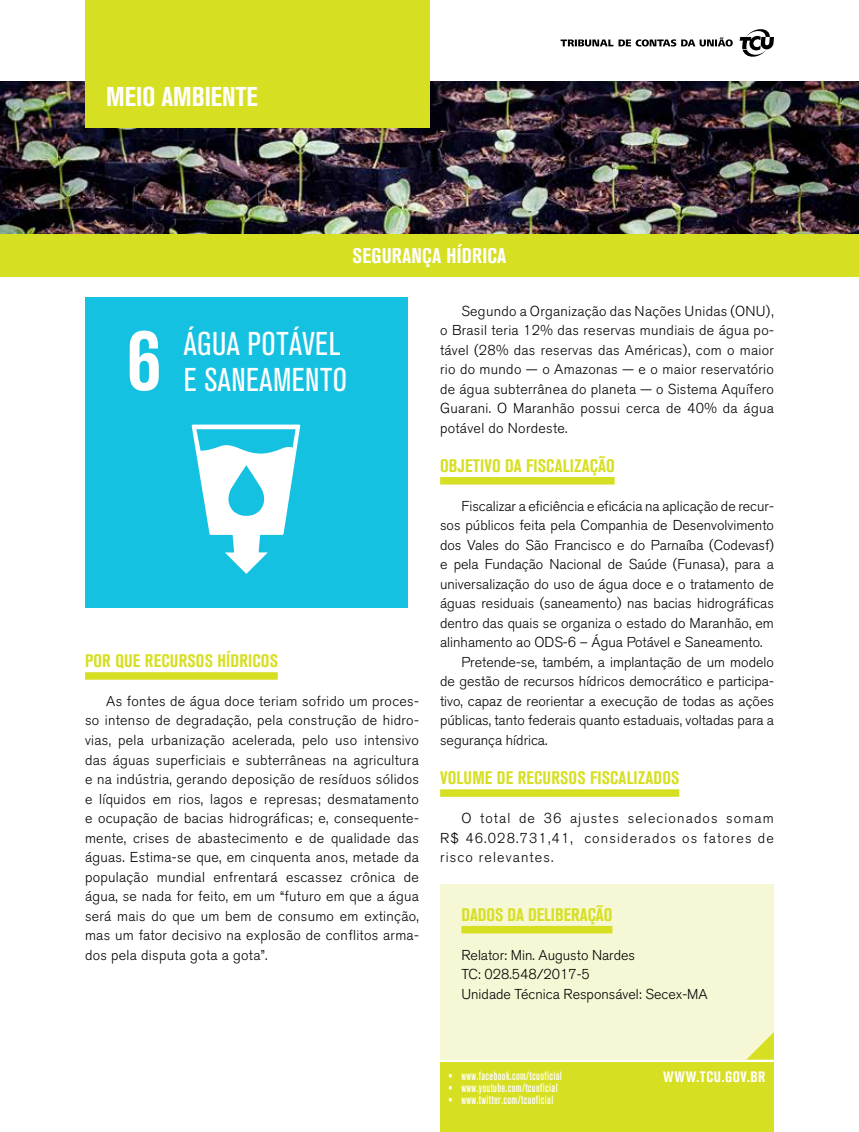
<style>
.page{position:relative;width:859px;height:1132px;background:#fff}
.page>*{position:absolute;margin:0;border:0;box-sizing:border-box;transform-origin:0 0}
.t1{font:condensed 32.7px/35.7px "Akzidenz Grotesk BQ";letter-spacing:.015em;color:#fff}
.t2{font:27px "Akzidenz Grotesk BQ Bd Cnd Alt";color:#fff}
.t3{font:700 condensed 21px "Akzidenz Grotesk BQ";letter-spacing:.01em;color:#fff}
.t4{font:700 condensed 18px "Akzidenz Grotesk BQ";letter-spacing:.01em;color:#d7df23}
.t5{font:700 condensed 15px "Akzidenz Grotesk BQ";letter-spacing:.04em;color:#fff}
.t6{font:300 14.25px/19.5px "Akzidenz Grotesk BQ";color:#000;text-align:justify}
.t7{font:12px "Akzidenz Grotesk BQ Md Cnd Alt";letter-spacing:.03em;color:#fff}
</style>
<div class="page">
<img style="left:0;top:82px;width:859px;height:152px">
<div style="left:85px;top:0;width:344px;height:128px;background:#d7df23"></div>
<svg style="left:560px;top:37px;width:173px;height:9px"></svg>
<svg style="left:740px;top:29px;width:34px;height:28px"></svg>
<div style="left:85px;top:672px;width:193px;height:7px;background:#d7df23"></div>
<div style="left:440px;top:477px;width:175px;height:7px;background:#d7df23"></div>
<div style="left:440px;top:789px;width:239px;height:7px;background:#d7df23"></div>
<div style="left:0;top:234px;width:859px;height:42px;background:#d7df23"></div>
<div style="left:440px;top:884px;width:334px;height:175px;background:#f5f7d5"></div>
<div style="left:461px;top:925px;width:151px;height:8px;background:#d7df23"></div>
<svg style="left:747px;top:1032px;width:27px;height:27px"></svg>
<div style="left:440px;top:1062px;width:334px;height:69px;background:#d7df23"></div>
<div style="left:85px;top:297px;width:322px;height:311px;background:#15c1e1"></div>
<svg style="left:192px;top:424px;width:108px;height:149px"></svg>
<svg style="left:130px;top:330px;width:29px;height:61px"></svg>
<h2 class="t2" style="left:106px;top:81px;width:153px">MEIO AMBIENTE</h2>
<h3 class="t3" style="left:353px;top:243px;width:155px">SEGURANÇA HÍDRICA</h3>
<h1 class="t1" style="left:184px;top:326px;width:165px">ÁGUA POTÁVEL<br>E SANEAMENTO</h1>
<p class="t4" style="left:85px;top:650px;width:194px">POR QUE RECURSOS HÍDRICOS</p>
<p class="t6" style="left:85px;top:691px;width:335px;text-indent:21px">As fontes de água doce teriam sofrido um proces&shy;so intenso de degradação, pela construção de hidro&shy;vias, pela urbanização acelerada, pelo uso intensivo das águas superficiais e subterrâneas na agricultura e na indústria, gerando deposição de resíduos sólidos e líquidos em rios, lagos e represas; desmatamento e ocupação de bacias hidrográficas; e, consequente&shy;mente, crises de abastecimento e de qualidade das águas. Estima-se que, em cinquenta anos, metade da população mundial enfrentará escassez crônica de água, se nada for feito, em um “futuro em que a água será mais do que um bem de consumo em extinção, mas um fator decisivo na explosão de conflitos arma&shy;dos pela disputa gota a gota”.</p>
<p class="t6" style="left:440px;top:301px;width:335px;text-indent:21px">Segundo a Organização das Nações Unidas (ONU), o Brasil teria 12% das reservas mundiais de água po&shy;tável (28% das reservas das Américas), com o maior rio do mundo — o Amazonas — e o maior reservatório de água subterrânea do planeta — o Sistema Aquífero Guarani. O Maranhão possui cerca de 40% da água potável do Nordeste.</p>
<p class="t4" style="left:440px;top:455px;width:176px">OBJETIVO DA FISCALIZAÇÃO</p>
<p class="t6" style="left:461px;top:496px;width:314px">Fiscalizar a eficiência e eficácia na aplicação de recur-</p>
<p class="t6" style="left:440px;top:515px;width:335px">sos públicos feita pela Companhia de Desenvolvimento</p>
<p class="t6" style="left:440px;top:535px;width:335px">dos Vales do São Francisco e do Parnaíba (Codevasf)</p>
<p class="t6" style="left:440px;top:554px;width:335px">e pela Fundação Nacional de Saúde (Funasa), para a</p>
<p class="t6" style="left:440px;top:574px;width:335px">universalização do uso de água doce e o tratamento de</p>
<p class="t6" style="left:440px;top:593px;width:335px">águas residuais (saneamento) nas bacias hidrográficas</p>
<p class="t6" style="left:440px;top:613px;width:335px">dentro das quais se organiza o estado do Maranhão, em</p>
<p class="t6" style="left:440px;top:632px;width:324px">alinhamento ao ODS-6 – Água Potável e Saneamento.</p>
<p class="t6" style="left:461px;top:652px;width:314px">Pretende-se, também, a implantação de um modelo</p>
<p class="t6" style="left:440px;top:671px;width:335px">de gestão de recursos hídricos democrático e participa-</p>
<p class="t6" style="left:440px;top:691px;width:335px">tivo, capaz de reorientar a execução de todas as ações</p>
<p class="t6" style="left:440px;top:710px;width:335px">públicas, tanto federais quanto estaduais, voltadas para a</p>
<p class="t6" style="left:440px;top:730px;width:109px">segurança hídrica.</p>
<p class="t4" style="left:440px;top:767px;width:241px">VOLUME DE RECURSOS FISCALIZADOS</p>
<p class="t6" style="left:440px;top:808px;width:335px;text-indent:21px">O total de 36 ajustes selecionados somam R$ 46.028.731,41, considerados os fatores de risco relevantes.</p>
<p class="t4" style="left:461px;top:903px;width:153px">DADOS DA DELIBERAÇÃO</p>
<p class="t6" style="left:461px;top:944px;width:248px;text-align:left">Relator: Min. Augusto Nardes<br>TC: 028.548/2017-5<br>Unidade Técnica Responsável: Secex-MA</p>
<p class="t7" style="left:449px;top:1068px;width:115px">• www.facebook.com/tcuoficial</p>
<p class="t5" style="left:663px;top:1067px;width:104px">WWW.TCU.GOV.BR</p>
<p class="t7" style="left:449px;top:1080px;width:111px">• www.youtube.com/tcuoficial</p>
<p class="t7" style="left:449px;top:1092px;width:106px">• www.twitter.com/tcuoficial</p>
</div>
